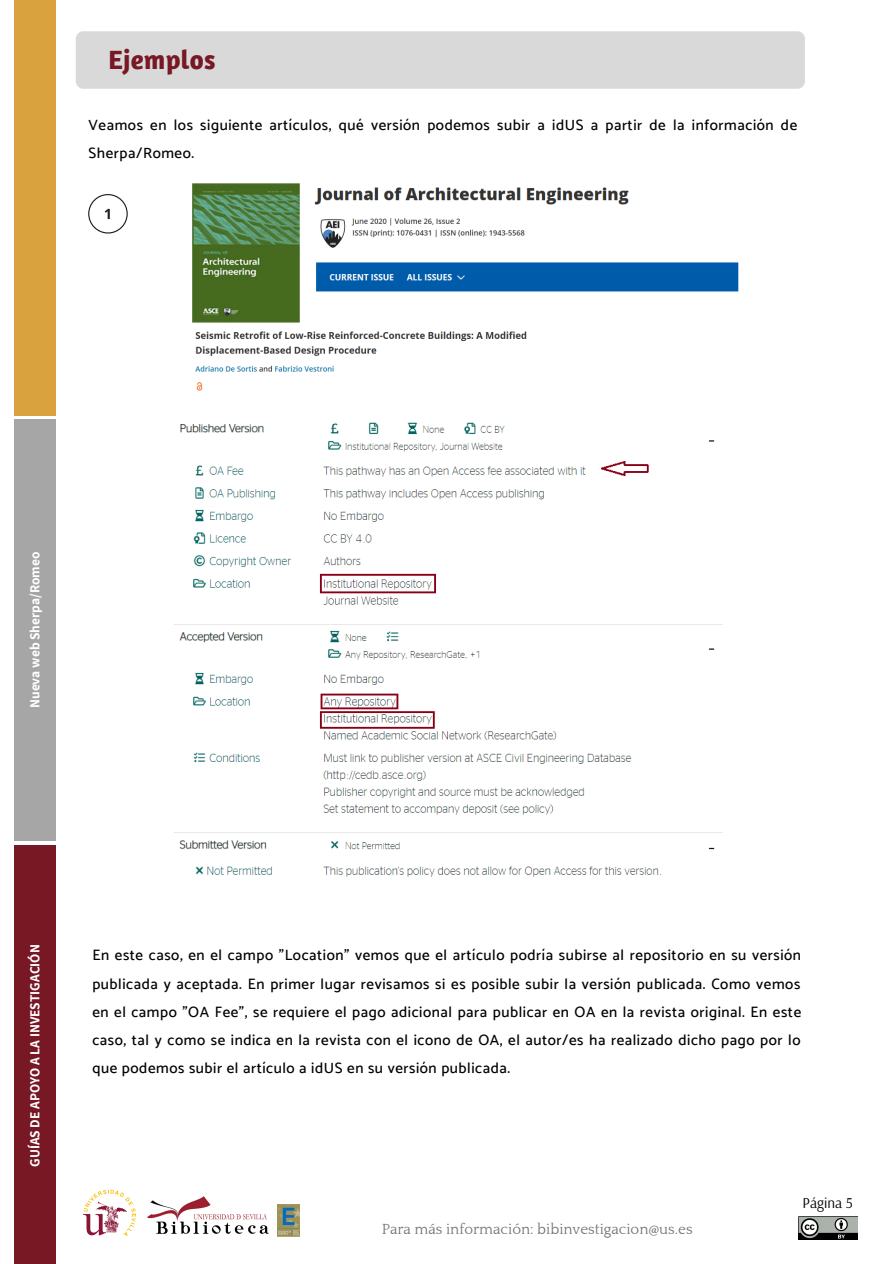
<style>
.page{position:relative;width:894px;height:1264px;background:#fff}
.page>*{position:absolute;margin:0;border:0;box-sizing:border-box;transform-origin:0 0}
.t1{font:700 27px "Amaranth";letter-spacing:.01em;color:#771824}
.t2{font:500 15px/28.2px "Catamaran";letter-spacing:.04em;color:#000}
.t3{font:15px "Quattrocento";color:#737373}
.t4{font:15px "Arsenal";color:#000}
.t5{font:700 13.5px "Assistant";color:#fff}
</style>
<div class="page">
<div style="left:14px;top:0;width:42px;height:416px;background:#daa23f"></div>
<div style="left:14px;top:419px;width:42px;height:422px;background:#a6a6a6"></div>
<div style="left:14px;top:844px;width:42px;height:419px;background:#771824"></div>
<img style="left:148px;top:1196px;width:120px;height:38px">
<img style="left:277px;top:1204px;width:22px;height:32px">
<img style="left:798px;top:1216px;width:59px;height:23px">
<img style="left:83px;top:1189px;width:53px;height:47px">
<div style="left:76px;top:31px;width:728px;height:58px;background:#d9d9d9;border-radius:7px"></div>
<img style="left:192px;top:183px;width:547px;height:208px">
<svg style="left:88px;top:194px;width:40px;height:39px"></svg>
<img style="left:174px;top:422px;width:548px;height:455px">
<h1 class="t1" style="left:108px;top:43px;width:109px">Ejemplos</h1>
<p class="t2" style="left:89px;top:111px;width:710px">Veamos en los siguiente artículos, qué versión podemos subir a idUS a partir de la información de<br>Sherpa/Romeo.</p>
<p class="t5" style="left:26px;top:708px;width:158px;rotate:-90deg">Nueva web Sherpa/Romeo</p>
<p class="t5" style="left:26px;top:1166px;width:224px;rotate:-90deg">GUÍAS DE APOYO A LA INVESTIGACIÓN</p>
<p class="t2" style="left:92px;top:941px;width:710px;text-align:justify">En este caso, en el campo "Location" vemos que el artículo podría subirse al repositorio en su versión publicada y aceptada. En primer lugar revisamos si es posible subir la versión publicada. Como vemos en el campo "OA Fee", se requiere el pago adicional para publicar en OA en la revista original. En este caso, tal y como se indica en la revista con el icono de OA, el autor/es ha realizado dicho pago por lo que podemos subir el artículo a idUS en su versión publicada.</p>
<p class="t3" style="left:382px;top:1221px;width:312px">Para más información: bibinvestigacion@us.es</p>
<p class="t4" style="left:802px;top:1193px;width:52px">Página 5</p>
</div>
